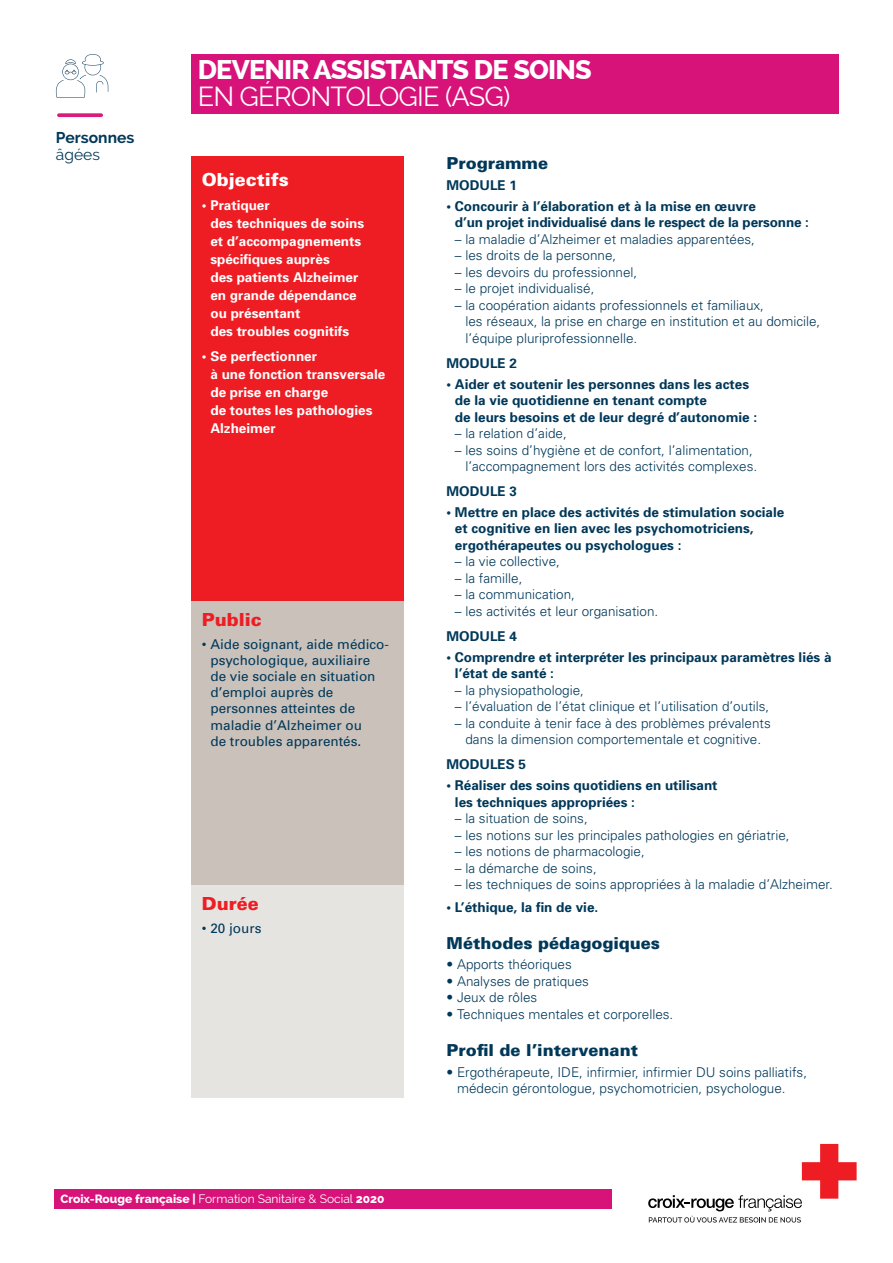
<style>
.page{position:relative;width:893px;height:1263px;background:#fff}
.page>*{position:absolute;margin:0;border:0;box-sizing:border-box;transform-origin:0 0}
.t1{font:800 27px/27px "Raleway";letter-spacing:-.03em;color:#fff}
.t2{font:900 18px "Univers";color:#ee1d23}
.t3{font:900 18px "Univers";color:#fff}
.t4{font:900 16.5px "Univers";color:#003859}
.t5{font:700 15.6px/17.4px "Raleway";color:#003859}
.t6{font:300 13.5px/16.5px "Univers";color:#003859}
.t7{font:700 13.5px/16.5px "Univers";color:#003859}
.t8{font:700 13.5px/18px "Univers";color:#fff}
.t9{font:13.5px/16.2px "Univers";color:#003859}
.t10{font:800 12px "Raleway";color:#fff}
.s1{font-weight:400}
</style>
<div class="page">
<svg style="left:648px;top:1144px;width:209px;height:78px"></svg>
<div style="left:54px;top:1189px;width:558px;height:20px;background:#d71279"></div>
<div style="left:191px;top:157px;width:213px;height:941px;background:#ee1d23"></div>
<div style="left:191px;top:601px;width:213px;height:284px;background:#c9c1ba"></div>
<div style="left:191px;top:885px;width:213px;height:213px;background:#e6e4e1"></div>
<div style="left:191px;top:54px;width:648px;height:60px;background:#d71279"></div>
<svg style="left:59px;top:113px;width:42px;height:4px"></svg>
<svg style="left:56px;top:54px;width:52px;height:44px"></svg>
<p class="t5" style="left:56px;top:128px;width:80px">Personnes <span class="s1">âgées</span></p>
<p class="t1" style="left:198px;top:57px;width:396px">DEVENIR ASSISTANTS DE SOINS<br><span class="s1">EN GÉRONTOLOGIE (ASG)</span></p>
<p class="t3" style="left:202px;top:168px;width:88px">Objectifs</p>
<p class="t8" style="left:210px;top:197px;width:155px;text-indent:-8px">• Pratiquer<br>des techniques de soins et d’accompagnements spécifiques auprès<br>des patients Alzheimer en grande dépendance ou présentant<br>des troubles cognitifs</p>
<p class="t8" style="left:210px;top:347px;width:176px;text-indent:-8px">• Se perfectionner<br>à une fonction transversale de prise en charge<br>de toutes les pathologies<br>Alzheimer</p>
<p class="t2" style="left:202px;top:608px;width:61px">Public</p>
<p class="t9" style="left:210px;top:636px;width:180px;text-indent:-8px">• Aide soignant, aide médico&shy;psychologique, auxiliaire de vie sociale en situation d’emploi auprès de personnes atteintes de maladie d’Alzheimer ou<br>de troubles apparentés.</p>
<p class="t2" style="left:202px;top:892px;width:58px">Durée</p>
<p class="t9" style="left:202px;top:920px;width:61px">• 20 jours</p>
<p class="t4" style="left:446px;top:153px;width:103px">Programme</p>
<p class="t7" style="left:446px;top:177px;width:72px">MODULE 1</p>
<p class="t7" style="left:455px;top:198px;width:355px;text-indent:-8px">• Concourir à l’élaboration et à la mise en œuvre<br>d’un projet individualisé dans le respect de la personne :</p>
<p class="t6" style="left:455px;top:231px;width:302px">– la maladie d’Alzheimer et maladies apparentées,</p>
<p class="t6" style="left:455px;top:247px;width:163px">– les droits de la personne,</p>
<p class="t6" style="left:455px;top:264px;width:184px">– les devoirs du professionnel,</p>
<p class="t6" style="left:455px;top:280px;width:141px">– le projet individualisé,</p>
<p class="t6" style="left:465px;top:297px;width:356px;text-indent:-11px">– la coopération aidants professionnels et familiaux,<br>les réseaux, la prise en charge en institution et au domicile, l’équipe pluriprofessionnelle.</p>
<p class="t7" style="left:446px;top:355px;width:72px">MODULE 2</p>
<p class="t7" style="left:455px;top:376px;width:304px;text-indent:-8px">• Aider et soutenir les personnes dans les actes de la vie quotidienne en tenant compte<br>de leurs besoins et de leur degré d’autonomie :</p>
<p class="t6" style="left:455px;top:425px;width:113px">– la relation d’aide,</p>
<p class="t6" style="left:465px;top:442px;width:293px;text-indent:-11px">– les soins d’hygiène et de confort, l’alimentation, l’accompagnement lors des activités complexes.</p>
<p class="t7" style="left:446px;top:483px;width:72px">MODULE 3</p>
<p class="t7" style="left:455px;top:504px;width:331px;text-indent:-8px">• Mettre en place des activités de stimulation sociale et cognitive en lien avec les psychomotriciens, ergothérapeutes ou psychologues :</p>
<p class="t6" style="left:455px;top:553px;width:107px">– la vie collective,</p>
<p class="t6" style="left:455px;top:570px;width:69px">– la famille,</p>
<p class="t6" style="left:455px;top:586px;width:122px">– la communication,</p>
<p class="t6" style="left:455px;top:603px;width:205px">– les activités et leur organisation.</p>
<p class="t7" style="left:446px;top:628px;width:72px">MODULE 4</p>
<p class="t7" style="left:455px;top:649px;width:378px;text-indent:-8px">• Comprendre et interpréter les principaux paramètres liés à l’état de santé :</p>
<p class="t6" style="left:455px;top:682px;width:131px">– la physiopathologie,</p>
<p class="t6" style="left:455px;top:698px;width:316px">– l’évaluation de l’état clinique et l’utilisation d’outils,</p>
<p class="t6" style="left:455px;top:715px;width:317px;text-align:center">– la conduite à tenir face à des problèmes prévalents dans la dimension comportementale et cognitive.</p>
<p class="t7" style="left:446px;top:756px;width:81px">MODULES 5</p>
<p class="t7" style="left:455px;top:777px;width:264px;text-indent:-8px">• Réaliser des soins quotidiens en utilisant les techniques appropriées :</p>
<p class="t6" style="left:455px;top:810px;width:134px">– la situation de soins,</p>
<p class="t6" style="left:455px;top:826px;width:336px">– les notions sur les principales pathologies en gériatrie,</p>
<p class="t6" style="left:455px;top:843px;width:191px">– les notions de pharmacologie,</p>
<p class="t6" style="left:455px;top:859px;width:143px">– la démarche de soins,</p>
<p class="t6" style="left:455px;top:876px;width:379px">– les techniques de soins appropriées à la maladie d’Alzheimer.</p>
<p class="t7" style="left:446px;top:899px;width:153px">• L’éthique, la fin de vie.</p>
<p class="t4" style="left:446px;top:932px;width:215px">Méthodes pédagogiques</p>
<p class="t6" style="left:446px;top:956px;width:127px">• Apports théoriques</p>
<p class="t6" style="left:446px;top:973px;width:144px">• Analyses de pratiques</p>
<p class="t6" style="left:446px;top:989px;width:92px">• Jeux de rôles</p>
<p class="t6" style="left:446px;top:1006px;width:228px">• Techniques mentales et corporelles.</p>
<p class="t4" style="left:446px;top:1040px;width:193px">Profil de l’intervenant</p>
<p class="t6" style="left:457px;top:1063px;width:352px;text-indent:-11px">• Ergothérapeute, IDE, infirmier, infirmier DU soins palliatifs, médecin gérontologue, psychomotricien, psychologue.</p>
<p class="t10" style="left:60px;top:1192px;width:326px">Croix-Rouge française | <span class="s1">Formation Sanitaire &amp; Social</span> 2020</p>
</div>
